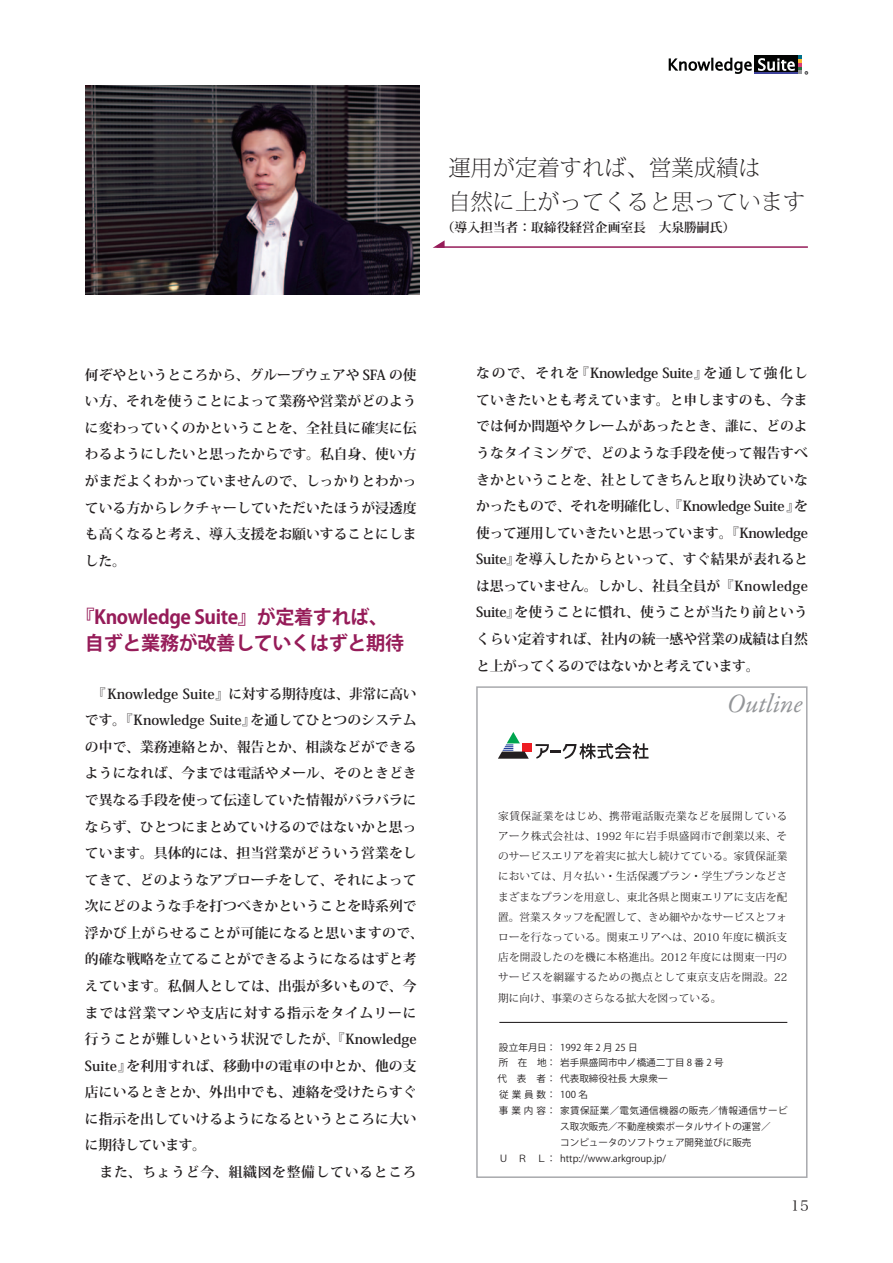
<style>
.page{position:relative;width:893px;height:1263px;background:#fff}
.page>*{position:absolute;margin:0;border:0;box-sizing:border-box;transform-origin:0 0}
.t1{font:italic 26.55px "Garamond Premr Pro";color:#939598}
.t2{font:200 22.35px/34px "Koz Min Pro";color:#231f20}
.t3{font:700 19.2px/26.5px "Koz Go Pro";letter-spacing:-.02em;color:#961c59}
.t4{font:700 13.8px/26.5px "Koz Min Pro";color:#231f20;text-align:justify}
.t5{font:13.8px "Hiragino Min W3 90 msp RKSJ H";color:#231f20}
.t6{font:700 12.75px "Koz Min Pro";color:#231f20}
.t7{font:10.65px/20.2px "Koz Min Pro";letter-spacing:.04em;color:#231f20;text-align:justify}
.t8{font:9.6px/15.9px "Koz Go Pro";color:#231f20}
</style>
<div class="page">
<div style="left:754px;top:55px;width:45px;height:18px;background:#030403"></div>
<svg style="left:669px;top:58px;width:83px;height:16px"></svg>
<hr style="left:754px;top:72px;width:48px;height:2px;background:#3e419a">
<svg style="left:758px;top:55px;width:50px;height:19px"></svg>
<div style="left:476px;top:686px;width:331px;height:492px;border:2px solid #a8a9ad"></div>
<hr style="left:499px;top:1022px;width:288px;height:1px;background:#231f20">
<hr style="left:436px;top:246px;width:372px;height:2px;background:#961c59">
<svg style="left:433px;top:240px;width:12px;height:8px"></svg>
<img style="left:85px;top:85px;width:335px;height:209px">
<svg style="left:498px;top:732px;width:151px;height:27px"></svg>
<h2 class="t2" style="left:448px;top:150px;width:359px">運用が定着すれば、営業成績は<br>自然に上がってくると思っています</h2>
<p class="t6" style="left:442px;top:218px;width:295px">（導入担当者：取締役経営企画室長　大泉勝嗣氏）</p>
<p class="t4" style="left:476px;top:359px;width:333px">なので、それを『Knowledge Suite』を通して強化していきたいとも考えています。と申しますのも、今までは何か問題やクレームがあったとき、誰に、どのようなタイミングで、どのような手段を使って報告すべきかということを、社としてきちんと取り決めていなかったもので、それを明確化し、『Knowledge Suite』を使って運用していきたいと思っています。『Knowledge Suite』を導入したからといって、すぐ結果が表れるとは思っていません。しかし、社員全員が『Knowledge Suite』を使うことに慣れ、使うことが当たり前というくらい定着すれば、社内の統一感や営業の成績は自然と上がってくるのではないかと考えています。</p>
<p class="t4" style="left:85px;top:361px;width:333px">何ぞやというところから、グループウェアや SFA の使い方、それを使うことによって業務や営業がどのように変わっていくのかということを、全社員に確実に伝わるようにしたいと思ったからです。私自身、使い方がまだよくわかっていませんので、しっかりとわかっている方からレクチャーしていただいたほうが浸透度も高くなると考え、導入支援をお願いすることにしました。</p>
<h3 class="t3" style="left:85px;top:604px;width:321px;text-indent:-10px">『Knowledge Suite』が定着すれば、自ずと業務が改善していくはずと期待</h3>
<p class="t4" style="left:85px;top:680px;width:340px;text-align:left">　『Knowledge Suite』に対する期待度は、非常に高いです。『Knowledge Suite』を通してひとつのシステムの中で、業務連絡とか、報告とか、相談などができるようになれば、今までは電話やメール、そのときどきで異なる手段を使って伝達していた情報がバラバラにならず、ひとつにまとめていけるのではないかと思っています。具体的には、担当営業がどういう営業をしてきて、どのようなアプローチをして、それによって次にどのような手を打つべきかということを時系列で浮かび上がらせることが可能になると思いますので、的確な戦略を立てることができるようになるはずと考えています。私個人としては、出張が多いもので、今までは営業マンや支店に対する指示をタイムリーに行うことが難しいという状況でしたが、『Knowledge<br>Suite』を利用すれば、移動中の電車の中とか、他の支店にいるときとか、外出中でも、連絡を受けたらすぐに指示を出していけるようになるというところに大いに期待しています。<br>　また、ちょうど今、組織図を整備しているところ</p>
<h1 class="t1" style="left:727px;top:687px;width:77px">Outline</h1>
<p class="t7" style="left:498px;top:805px;width:291px">家賃保証業をはじめ、携帯電話販売業などを展開しているアーク株式会社は、1992 年に岩手県盛岡市で創業以来、そのサービスエリアを着実に拡大し続けてている。家賃保証業においては、月々払い・生活保護プラン・学生プランなどさまざまなプランを用意し、東北各県と関東エリアに支店を配置。営業スタッフを配置して、きめ細やかなサービスとフォローを行なっている。関東エリアへは、2010 年度に横浜支店を開設したのを機に本格進出。2012 年度には関東一円のサービスを網羅するための拠点として東京支店を開設。22期に向け、事業のさらなる拡大を図っている。</p>
<p class="t8" style="left:497px;top:1039px;width:292px">設立年月日： 1992 年 2 月 25 日<br>所　在　地：岩手県盛岡市中ノ橋通二丁目 8 番 2 号<br>代　表　者 ：代表取締役社長 大泉衆一<br>従 業 員 数 ： 100 名<br>事 業 内 容 ：家賃保証業／電気通信機器の販売／情報通信サービ</p>
<p class="t8" style="left:499px;top:1151px;width:169px">Ｕ　Ｒ　Ｌ： http://www.arkgroup.jp/</p>
<p class="t8" style="left:560px;top:1119px;width:212px">ス取次販売／不動産検索ポータルサイトの運営／コンピュータのソフトウェア開発並びに販売</p>
<p class="t5" style="left:791px;top:1199px;width:20px">15</p>
</div>
